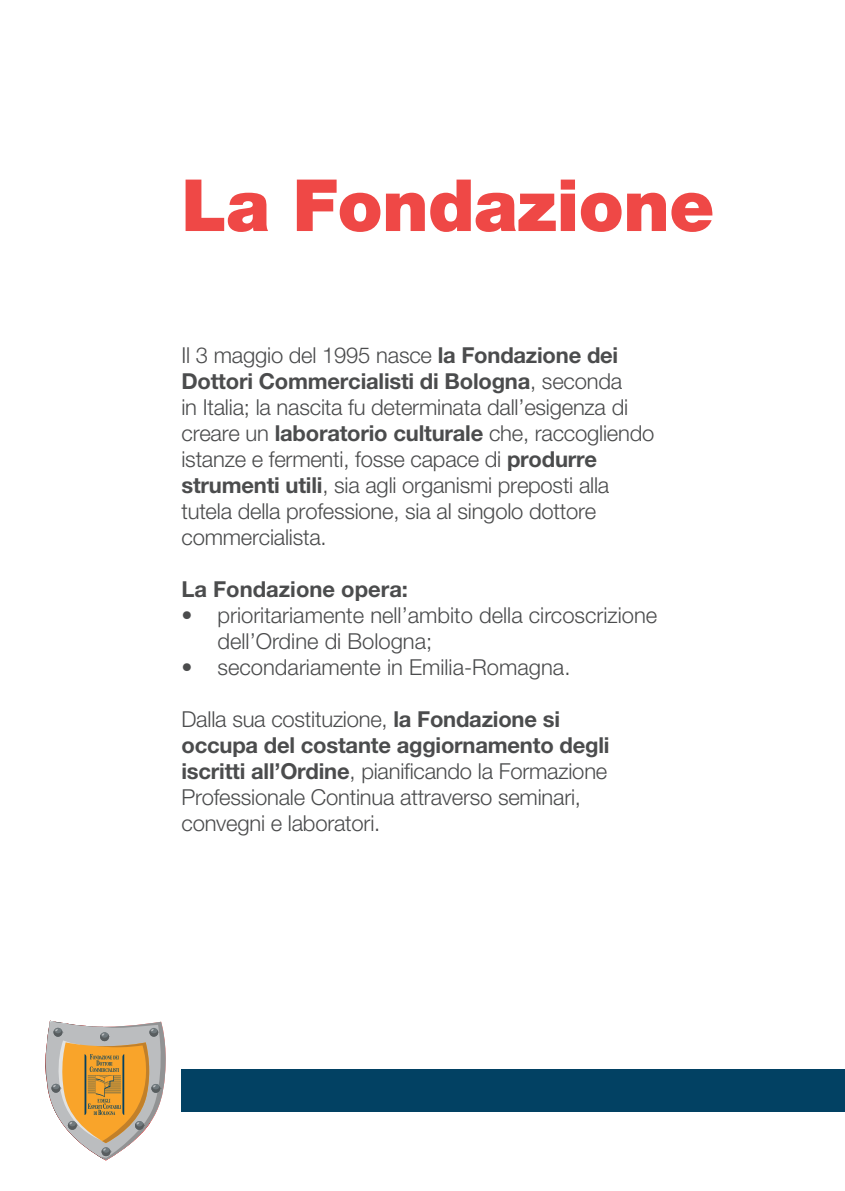
<style>
.page{position:relative;width:845px;height:1191px;background:#fff}
.page>*{position:absolute;margin:0;border:0;box-sizing:border-box;transform-origin:0 0}
.t1{font:900 72px "Helvetica Neue LT Std";letter-spacing:-.01em;color:#ef4846}
.t2{font:300 22px/26px "Helvetica Neue LT Std";letter-spacing:-.01em;color:#4b4c4d}
.t3{font:700 22px "Helvetica Neue LT Std";color:#4b4c4d}
.s1{font-weight:700}
</style>
<div class="page">
<div style="left:181px;top:1069px;width:664px;height:42px;background:#024163"></div>
<svg style="left:45px;top:1020px;width:121px;height:141px"></svg>
<h1 class="t1" style="left:181px;top:162px;width:534px">La Fondazione</h1>
<p class="t2" style="left:181px;top:342px;width:474px">Il 3 maggio del 1995 nasce <span class="s1">la Fondazione dei Dottori Commercialisti di Bologna</span>, seconda<br>in Italia; la nascita fu determinata dall’esigenza di creare un <span class="s1">laboratorio culturale</span> che, raccogliendo istanze e fermenti, fosse capace di <span class="s1">produrre strumenti utili</span>, sia agli organismi preposti alla tutela della professione, sia al singolo dottore commercialista.</p>
<p class="t3" style="left:181px;top:576px;width:228px">La Fondazione opera:</p>
<p class="t2" style="left:217px;top:602px;width:441px;text-indent:-36px">• prioritariamente nell’ambito della circoscrizione dell’Ordine di Bologna;</p>
<p class="t2" style="left:181px;top:654px;width:390px">• secondariamente in Emilia-Romagna.</p>
<p class="t2" style="left:181px;top:706px;width:429px">Dalla sua costituzione, <span class="s1">la Fondazione si occupa del costante aggiornamento degli iscritti all’Ordine</span>, pianificando la Formazione Professionale Continua attraverso seminari, convegni e laboratori.</p>
</div>
